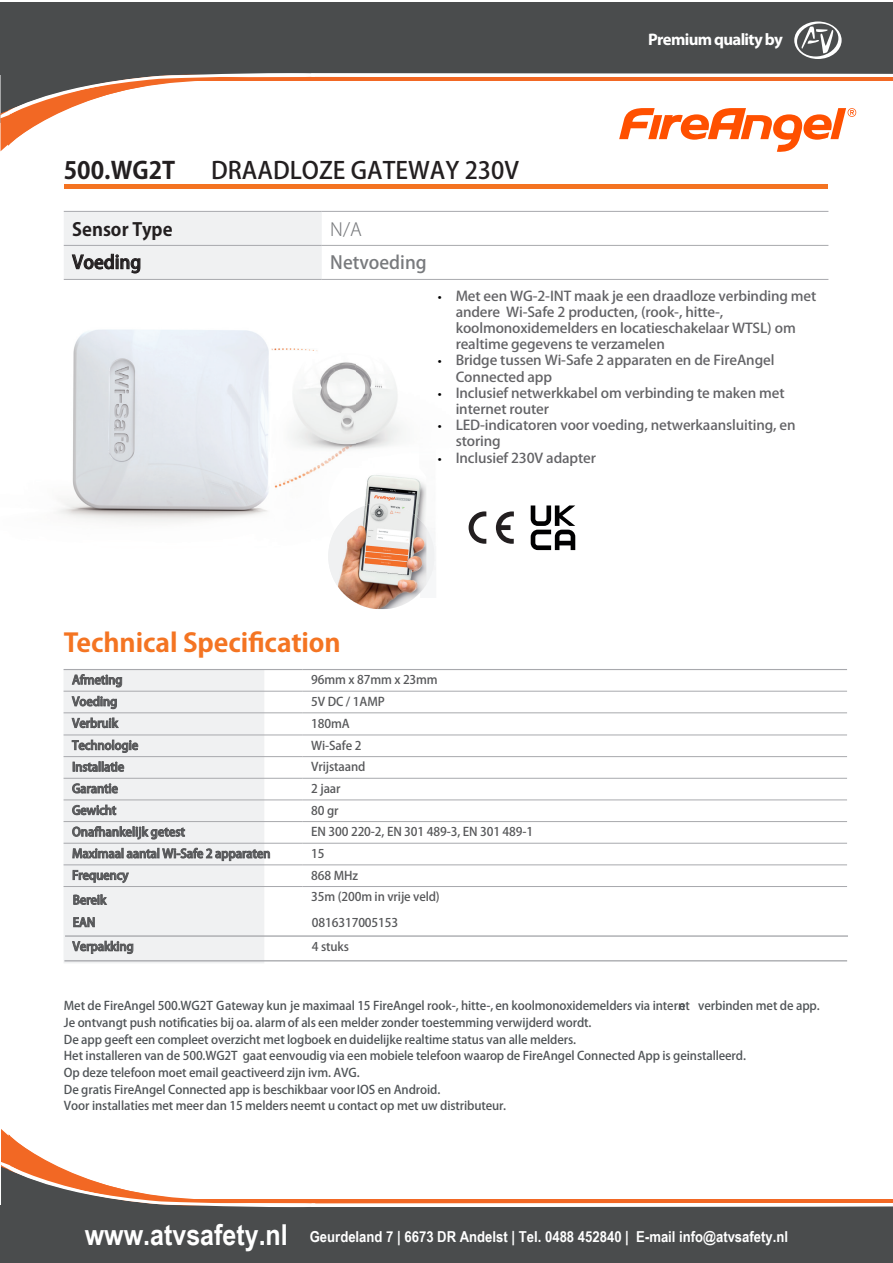
<style>
.page{position:relative;width:893px;height:1263px;background:#fff}
.page>*{position:absolute;margin:0;border:0;box-sizing:border-box;transform-origin:0 0}
.t1{font:700 25.5px "Koz Go Pro";letter-spacing:-.005em;color:#f47422;scale:1.04 1}
.t2{font:500 23.55px "Koz Go Pr 6 N";color:#231f20}
.t3{font:700 23.55px "Koz Go Pr 6 N";color:#231f20}
.t4{font:700 18px "Koz Go Pr 6 N";color:#231f20}
.t5{font:500 18px "Koz Go Pr 6 N";color:#787a7d}
.t6{font:500 18px "Koz Go Pr 6 N";color:#231f20}
.t7{font:300 18px "Koz Go Pr 6 N";color:#787a7d}
.t8{font:700 16.8px "Myriad Pro";letter-spacing:-.04em;color:#fff}
.t9{font:700 15.15px "Arial Narrow";color:#fff;scale:1.06 1}
.t10{font:500 13.5px/16.2px "Koz Go Pr 6 N";letter-spacing:-.01em;color:#636366;scale:1.05 1}
.t11{font:500 12px/16.8px "Koz Go Pr 6 N";letter-spacing:-.01em;color:#505457}
.t12{font:500 12px "Koz Go Pr 6 N";letter-spacing:-.01em;color:#57585a}
.s1{color:#000001}
.s2{font-size:28.8px}
</style>
<div class="page">
<img style="left:58px;top:245px;width:501px;height:340px">
<div style="left:65px;top:184px;width:763px;height:5px;background:#f47321"></div>
<hr style="left:322px;top:211px;width:506px;height:1px;background:#a8a9ad">
<hr style="left:322px;top:245px;width:506px;height:1px;background:#a8a9ad">
<hr style="left:64px;top:279px;width:258px;height:1px;background:#a8a9ad">
<hr style="left:322px;top:279px;width:506px;height:1px;background:#a8a9ad">
<svg style="left:64px;top:211px;width:258px;height:68px"></svg>
<svg style="left:496px;top:511px;width:18px;height:33px"></svg>
<svg style="left:469px;top:511px;width:17px;height:33px"></svg>
<div style="left:64px;top:670px;width:200px;height:293px;background:#f0f1f2"></div>
<hr style="left:64px;top:669px;width:239px;height:1px;background:#a8a9ad">
<hr style="left:303px;top:669px;width:544px;height:1px;background:#a8a9ad">
<hr style="left:64px;top:691px;width:239px;height:1px;background:#a8a9ad">
<hr style="left:303px;top:691px;width:544px;height:1px;background:#a8a9ad">
<hr style="left:64px;top:712px;width:239px;height:1px;background:#a8a9ad">
<hr style="left:303px;top:712px;width:544px;height:1px;background:#a8a9ad">
<hr style="left:64px;top:735px;width:239px;height:1px;background:#a8a9ad">
<hr style="left:303px;top:735px;width:544px;height:1px;background:#a8a9ad">
<hr style="left:64px;top:756px;width:239px;height:1px;background:#a8a9ad">
<hr style="left:303px;top:756px;width:544px;height:1px;background:#a8a9ad">
<hr style="left:64px;top:778px;width:239px;height:1px;background:#a8a9ad">
<hr style="left:303px;top:778px;width:544px;height:1px;background:#a8a9ad">
<hr style="left:64px;top:799px;width:239px;height:1px;background:#a8a9ad">
<hr style="left:303px;top:799px;width:544px;height:1px;background:#a8a9ad">
<hr style="left:64px;top:821px;width:239px;height:1px;background:#a8a9ad">
<hr style="left:303px;top:821px;width:544px;height:1px;background:#a8a9ad">
<hr style="left:64px;top:843px;width:239px;height:1px;background:#a8a9ad">
<hr style="left:303px;top:843px;width:544px;height:1px;background:#a8a9ad">
<hr style="left:64px;top:864px;width:239px;height:1px;background:#a8a9ad">
<hr style="left:303px;top:864px;width:544px;height:1px;background:#a8a9ad">
<hr style="left:64px;top:886px;width:239px;height:1px;background:#a8a9ad">
<hr style="left:303px;top:886px;width:544px;height:1px;background:#a8a9ad">
<svg style="left:72px;top:673px;width:50px;height:14px"></svg>
<svg style="left:72px;top:696px;width:45px;height:13px"></svg>
<svg style="left:72px;top:717px;width:47px;height:13px"></svg>
<svg style="left:72px;top:740px;width:66px;height:13px"></svg>
<svg style="left:73px;top:761px;width:51px;height:11px"></svg>
<svg style="left:72px;top:783px;width:46px;height:10px"></svg>
<svg style="left:72px;top:805px;width:44px;height:13px"></svg>
<svg style="left:72px;top:826px;width:198px;height:36px"></svg>
<svg style="left:73px;top:870px;width:56px;height:13px"></svg>
<svg style="left:73px;top:894px;width:34px;height:11px"></svg>
<div style="left:328px;top:503px;width:106px;height:106px;background:#f0f1f2;border-radius:50%"></div>
<img style="left:328px;top:468px;width:16px;height:33px">
<img style="left:328px;top:503px;width:98px;height:106px">
<svg style="left:531px;top:505px;width:44px;height:45px"></svg>
<hr style="left:65px;top:935px;width:783px;height:2px;background:#a8a9ad">
<hr style="left:64px;top:960px;width:783px;height:1px;background:#a8a9ad">
<svg style="left:73px;top:916px;width:22px;height:11px"></svg>
<svg style="left:72px;top:941px;width:61px;height:13px"></svg>
<div style="left:0;top:2px;width:893px;height:73px;background:#4a4c4d"></div>
<svg style="left:1px;top:22px;width:892px;height:130px"></svg>
<div style="left:1px;top:1205px;width:892px;height:58px;background:#4a4c4d"></div>
<svg style="left:1px;top:1129px;width:892px;height:79px"></svg>
<h2 class="t3" style="left:64px;top:157px;width:113px">500.WG2T</h2>
<h2 class="t2" style="left:211px;top:157px;width:309px">DRAADLOZE GATEWAY 230V</h2>
<h3 class="t4" style="left:72px;top:219px;width:102px">Sensor Type</h3>
<h3 class="t7" style="left:330px;top:219px;width:33px">N/A</h3>
<h3 class="t6" style="left:72px;top:252px;width:70px">Voeding</h3>
<h3 class="t5" style="left:330px;top:252px;width:98px">Netvoeding</h3>
<h3 class="t8" style="left:648px;top:28px;width:136px">Premium quality by</h3>
<h1 class="t1" style="left:64px;top:626px;width:268px">Technical Specification</h1>
<p class="t10" style="left:456px;top:288px;width:345px;text-indent:-18px"><span class="s1">•</span> Met een WG-2-INT maak je een draadloze verbinding met andere Wi-Safe 2 producten, (rook-, hitte-, koolmonoxidemelders en locatieschakelaar WTSL) om realtime gegevens te verzamelen</p>
<p class="t10" style="left:456px;top:353px;width:305px;text-indent:-18px"><span class="s1">•</span> Bridge tussen Wi-Safe 2 apparaten en de FireAngel<br>Connected app</p>
<p class="t10" style="left:456px;top:385px;width:315px;text-indent:-18px"><span class="s1">•</span> Inclusief netwerkkabel om verbinding te maken met internet router</p>
<p class="t10" style="left:456px;top:417px;width:325px;text-indent:-18px"><span class="s1">•</span> LED-indicatoren voor voeding, netwerkaansluiting, en storing</p>
<p class="t10" style="left:438px;top:450px;width:152px"><span class="s1">•</span> Inclusief 230V adapter</p>
<p class="t12" style="left:72px;top:673px;width:52px">Afmeting</p>
<p class="t12" style="left:311px;top:673px;width:128px">96mm x 87mm x 23mm</p>
<p class="t12" style="left:72px;top:695px;width:47px">Voeding</p>
<p class="t12" style="left:311px;top:695px;width:75px">5V DC / 1AMP</p>
<p class="t12" style="left:72px;top:716px;width:47px">Verbruik</p>
<p class="t12" style="left:311px;top:716px;width:40px">180mA</p>
<p class="t12" style="left:72px;top:738px;width:68px">Technologie</p>
<p class="t12" style="left:311px;top:738px;width:52px">Wi-Safe 2</p>
<p class="t12" style="left:72px;top:760px;width:54px">Installatie</p>
<p class="t12" style="left:311px;top:760px;width:56px">Vrijstaand</p>
<p class="t12" style="left:72px;top:782px;width:47px">Garantie</p>
<p class="t12" style="left:311px;top:782px;width:31px">2 jaar</p>
<p class="t12" style="left:72px;top:803px;width:46px">Gewicht</p>
<p class="t12" style="left:311px;top:803px;width:29px">80 gr</p>
<p class="t12" style="left:72px;top:825px;width:114px">Onafhankelijk getest</p>
<p class="t12" style="left:311px;top:825px;width:223px">EN 300 220-2, EN 301 489-3, EN 301 489-1</p>
<p class="t12" style="left:72px;top:847px;width:200px">Maximaal aantal Wi-Safe 2 apparaten</p>
<p class="t12" style="left:311px;top:847px;width:15px">15</p>
<p class="t12" style="left:72px;top:868px;width:58px">Frequency</p>
<p class="t12" style="left:311px;top:868px;width:48px">868 MHz</p>
<p class="t12" style="left:73px;top:893px;width:35px">Bereik</p>
<p class="t12" style="left:311px;top:890px;width:130px">35m (200m in vrije veld)</p>
<p class="t12" style="left:73px;top:915px;width:24px">EAN</p>
<p class="t12" style="left:312px;top:915px;width:88px">0816317005153</p>
<p class="t12" style="left:73px;top:940px;width:63px">Verpakking</p>
<p class="t12" style="left:312px;top:940px;width:39px">4 stuks</p>
<p class="t11" style="left:64px;top:997px;width:757px">Met de FireAngel 500.WG2T Gateway kun je maximaal 15 FireAngel rook-, hitte-, en koolmonoxidemelders via internet verbinden met de app.<br>Je ontvangt push notificaties bij oa. alarm of als een melder zonder toestemming verwijderd wordt.<br>De app geeft een compleet overzicht met logboek en duidelijke realtime status van alle melders.<br>Het installeren van de 500.WG2T gaat eenvoudig via een mobiele telefoon waarop de FireAngel Connected App is geinstalleerd.<br>Op deze telefoon moet email geactiveerd zijn ivm. AVG.<br>De gratis FireAngel Connected app is beschikbaar voor IOS en Android.</p>
<p class="t11" style="left:64px;top:1097px;width:444px">Voor installaties met meer dan 15 melders neemt u contact op met uw distributeur.</p>
<p class="t9" style="left:85px;top:1225px;width:665px"><span class="s2">www.atvsafety.nl</span> Geurdeland 7 | 6673 DR Andelst | Tel. 0488 452840 | E-mail info@atvsafety.nl</p>
</div>
